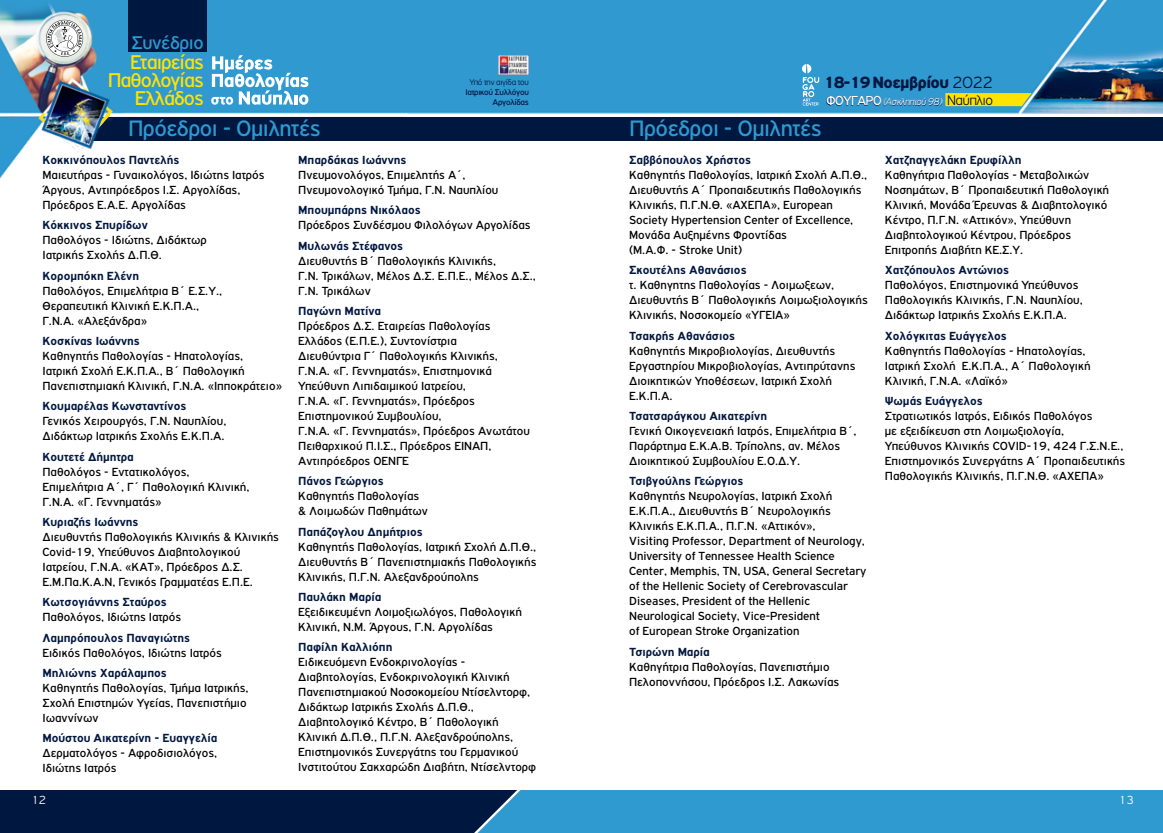
<style>
.page{position:relative;width:1163px;height:833px;background:#fff}
.page>*{position:absolute;margin:0;border:0;box-sizing:border-box;transform-origin:0 0}
.t1{font:23.75px "PF Highway Gothic";letter-spacing:-.02em;color:#2e9ad0}
.t2{font:21.25px/18.4px "PF Highway Gothic";letter-spacing:-.045em;color:#ffe300;text-align:right}
.t3{font:19.62px "PF Highway Gothic";letter-spacing:-.02em;color:#2e9ad0}
.t4{font:900 17.25px "PF Highway Gothic";letter-spacing:-.03em;color:#001740}
.t5{font:300 14.88px "PF Highway Gothic";letter-spacing:-.04em;color:#001740}
.t6{font:12.5px/15px "PF Highway Gothic";color:#000}
.t7{font:700 12.5px "PF Highway Gothic";color:#001740}
.t8{font:300 12.5px "PF Highway Gothic";color:#fff}
.t9{font:italic 300 10.38px "PF Highway Gothic";letter-spacing:-.05em;color:#fff}
.t10{font:8.75px/9.6px "PF Highway Gothic";letter-spacing:-.03em;color:#001740;text-align:right}
.t11{font:300 8.75px "PF Highway Gothic";letter-spacing:-.03em;color:#001740}
.s1{font-weight:300}
.s2{font-weight:400;font-style:normal;font-size:13.88px}
</style>
<div class="page">
<img style="left:0;top:0;width:1162px;height:179px">
<svg style="left:826px;top:96px;width:116px;height:10px"></svg>
<img style="left:498px;top:55px;width:30px;height:20px">
<svg style="left:945px;top:93px;width:86px;height:13px"></svg>
<svg style="left:100px;top:113px;width:10px;height:13px"></svg>
<div style="left:128px;top:0;width:78px;height:52px;background:#001740"></div>
<svg style="left:211px;top:55px;width:97px;height:50px"></svg>
<svg style="left:801px;top:64px;width:18px;height:42px"></svg>
<svg style="left:46px;top:20px;width:37px;height:37px"></svg>
<svg style="left:0;top:790px;width:1162px;height:43px;background:#1b6292"></svg>
<h3 class="t3" style="left:131px;top:32px;width:74px">Συνέδριο</h3>
<h2 class="t2" style="left:108px;top:52px;width:98px">Εταιρείας<br>Παθολογίας<br>Ελλάδος</h2>
<h3 class="t4" style="left:823px;top:72px;width:171px">18-19 Νοεμβρίου <span class="s1">2022</span></h3>
<p class="t9" style="left:825px;top:96px;width:118px"><span class="s2">ΦΟΥΓΑΡΟ</span> (Ασκληπιού 98)</p>
<p class="t11" style="left:469px;top:78px;width:61px">Υπό την αιγίδα του</p>
<p class="t10" style="left:465px;top:87px;width:65px">Ιατρικού Συλλόγου<br>Αργολίδας</p>
<p class="t5" style="left:946px;top:92px;width:47px">Ναύπλιο</p>
<h1 class="t1" style="left:128px;top:115px;width:194px">Πρόεδροι - Ομιλητές</h1>
<h1 class="t1" style="left:629px;top:115px;width:194px">Πρόεδροι - Ομιλητές</h1>
<p class="t7" style="left:43px;top:153px;width:138px">Κοκκινόπουλος Παντελής</p>
<p class="t6" style="left:43px;top:167px;width:223px">Μαιευτήρας - Γυναικολόγος, Ιδιώτης Ιατρός<br>Άργους, Αντιπρόεδρος Ι.Σ. Αργολίδας,<br>Πρόεδρος Ε.Α.Ε. Αργολίδας</p>
<p class="t7" style="left:43px;top:218px;width:107px">Κόκκινος Σπυρίδων</p>
<p class="t6" style="left:43px;top:233px;width:166px">Παθολόγος - Ιδιώτης, Διδάκτωρ<br>Ιατρικής Σχολής Δ.Π.Θ.</p>
<p class="t7" style="left:43px;top:269px;width:98px">Κορομπόκη Ελένη</p>
<p class="t6" style="left:43px;top:283px;width:181px">Παθολόγος, Επιμελήτρια Β΄ Ε.Σ.Υ.,<br>Θεραπευτική Κλινική Ε.Κ.Π.Α.,<br>Γ.Ν.Α. «Αλεξάνδρα»</p>
<p class="t7" style="left:43px;top:334px;width:99px">Κοσκίνας Ιωάννης</p>
<p class="t6" style="left:43px;top:348px;width:241px">Καθηγητής Παθολογίας - Ηπατολογίας,<br>Ιατρική Σχολή Ε.Κ.Π.Α., Β΄ Παθολογική<br>Πανεπιστημιακή Κλινική, Γ.Ν.Α. «Ιπποκράτειο»</p>
<p class="t7" style="left:43px;top:399px;width:145px">Κουμαρέλας Κωνσταντίνος</p>
<p class="t6" style="left:43px;top:414px;width:185px">Γενικός Χειρουργός, Γ.Ν. Ναυπλίου,<br>Διδάκτωρ Ιατρικής Σχολής Ε.Κ.Π.Α.</p>
<p class="t7" style="left:43px;top:450px;width:93px">Κουτετέ Δήμητρα</p>
<p class="t6" style="left:43px;top:464px;width:208px">Παθολόγος - Εντατικολόγος,<br>Επιμελήτρια Α΄, Γ΄ Παθολογική Κλινική,<br>Γ.Ν.Α. «Γ. Γεννηματάς»</p>
<p class="t7" style="left:43px;top:515px;width:97px">Κυριαζής Ιωάννης</p>
<p class="t6" style="left:43px;top:529px;width:238px">Διευθυντής Παθολογικής Κλινικής &amp; Κλινικής Covid-19, Υπεύθυνος Διαβητολογικού Ιατρείου, Γ.Ν.Α. «ΚΑΤ», Πρόεδρος Δ.Σ.<br>Ε.Μ.Πα.Κ.Α.Ν, Γενικός Γραμματέας Ε.Π.Ε.</p>
<p class="t7" style="left:43px;top:595px;width:126px">Κωτσογιάννης Σταύρος</p>
<p class="t6" style="left:43px;top:609px;width:140px">Παθολόγος, Ιδιώτης Ιατρός</p>
<p class="t7" style="left:43px;top:631px;width:149px">Λαμπρόπουλος Παναγιώτης</p>
<p class="t6" style="left:43px;top:645px;width:181px">Ειδικός Παθολόγος, Ιδιώτης Ιατρός</p>
<p class="t7" style="left:43px;top:666px;width:126px">Μηλιώνης Χαράλαμπος</p>
<p class="t6" style="left:43px;top:680px;width:207px">Καθηγητής Παθολογίας, Τμήμα Ιατρικής,<br>Σχολή Επιστημών Υγείας, Πανεπιστήμιο<br>Ιωαννίνων</p>
<p class="t7" style="left:43px;top:731px;width:176px">Μούστου Αικατερίνη - Ευαγγελία</p>
<p class="t6" style="left:43px;top:745px;width:176px">Δερματολόγος - Αφροδισιολόγος,<br>Ιδιώτης Ιατρός</p>
<p class="t7" style="left:629px;top:153px;width:123px">Σαββόπουλος Χρήστος</p>
<p class="t6" style="left:629px;top:167px;width:239px">Καθηγητής Παθολογίας, Ιατρική Σχολή Α.Π.Θ., Διευθυντής Α΄ Προπαιδευτικής Παθολογικής Κλινικής, Π.Γ.Ν.Θ. «ΑΧΕΠΑ», European Society Hypertension Center of Excellence, Μονάδα Αυξημένης Φροντίδας<br>(Μ.Α.Φ. - Stroke Unit)</p>
<p class="t7" style="left:629px;top:263px;width:119px">Σκουτέλης Αθανάσιος</p>
<p class="t6" style="left:629px;top:278px;width:240px">τ. Καθηγητης Παθολογίας - Λοιμωξεων,<br>Διευθυντής Β΄ Παθολογικής Λοιμωξιολογικής<br>Κλινικής, Νοσοκομείο «ΥΓΕΙΑ»</p>
<p class="t7" style="left:629px;top:329px;width:107px">Τσακρής Αθανάσιος</p>
<p class="t6" style="left:629px;top:343px;width:228px">Καθηγητής Μικροβιολογίας, Διευθυντής Εργαστηρίου Μικροβιολογίας, Αντιπρύτανης Διοικητικών Υποθέσεων, Ιατρική Σχολή Ε.Κ.Π.Α.</p>
<p class="t7" style="left:629px;top:409px;width:139px">Τσατσαράγκου Αικατερίνη</p>
<p class="t6" style="left:629px;top:423px;width:229px">Γενική Οικογενειακή Ιατρός, Επιμελήτρια Β΄,<br>Παράρτημα Ε.Κ.Α.Β. Τρίπολης, αν. Μέλος<br>Διοικητικού Συμβουλίου Ε.Ο.Δ.Υ.</p>
<p class="t7" style="left:629px;top:474px;width:116px">Τσιβγούλης Γεώργιος</p>
<p class="t6" style="left:629px;top:488px;width:239px">Καθηγητής Νευρολογίας, Ιατρική Σχολή Ε.Κ.Π.Α., Διευθυντής Β΄ Νευρολογικής Κλινικής Ε.Κ.Π.Α., Π.Γ.Ν. «Αττικόν»,<br>Visiting Professor, Department of Neurology, University of Tennessee Health Science Center, Memphis, TN, USA, General Secretary of the Hellenic Society of Cerebrovascular Diseases, President of the Hellenic Neurological Society, Vice-President<br>of European Stroke Organization</p>
<p class="t7" style="left:629px;top:645px;width:82px">Τσιρώνη Μαρία</p>
<p class="t6" style="left:629px;top:659px;width:212px">Καθηγήτρια Παθολογίας, Πανεπιστήμιο<br>Πελοποννήσου, Πρόεδρος Ι.Σ. Λακωνίας</p>
<p class="t7" style="left:298px;top:153px;width:110px">Μπαρδάκας Ιωάννης</p>
<p class="t6" style="left:298px;top:167px;width:202px">Πνευμονολόγος, Επιμελητής Α΄,<br>Πνευμονολογικό Τμήμα, Γ.Ν. Ναυπλίου</p>
<p class="t7" style="left:298px;top:203px;width:124px">Μπουμπάρης Νικόλαος</p>
<p class="t6" style="left:298px;top:218px;width:234px">Πρόεδρος Συνδέσμου Φιλολόγων Αργολίδας</p>
<p class="t7" style="left:298px;top:239px;width:106px">Μυλωνάς Στέφανος</p>
<p class="t6" style="left:298px;top:253px;width:239px">Διευθυντής Β΄ Παθολογικής Κλινικής,<br>Γ.Ν. Τρικάλων, Μέλος Δ.Σ. Ε.Π.Ε., Μέλος Δ.Σ.,<br>Γ.Ν. Τρικάλων</p>
<p class="t7" style="left:298px;top:304px;width:84px">Παγώνη Ματίνα</p>
<p class="t6" style="left:298px;top:318px;width:233px">Πρόεδρος Δ.Σ. Εταιρείας Παθολογίας Ελλάδος (Ε.Π.Ε.), Συντονίστρια<br>Διευθύντρια Γ΄ Παθολογικής Κλινικής, Γ.Ν.Α. «Γ. Γεννηματάς», Επιστημονικά Υπεύθυνη Λιπιδαιμικού Ιατρείου,<br>Γ.Ν.Α. «Γ. Γεννηματάς», Πρόεδρος Επιστημονικού Συμβουλίου,<br>Γ.Ν.Α. «Γ. Γεννηματάς», Πρόεδρος Ανωτάτου Πειθαρχικού Π.Ι.Σ., Πρόεδρος ΕΙΝΑΠ, Αντιπρόεδρος ΟΕΝΓΕ</p>
<p class="t7" style="left:298px;top:474px;width:87px">Πάνος Γεώργιος</p>
<p class="t6" style="left:298px;top:488px;width:131px">Καθηγητής Παθολογίας &amp; Λοιμωδών Παθημάτων</p>
<p class="t7" style="left:298px;top:525px;width:126px">Παπάζογλου Δημήτριος</p>
<p class="t6" style="left:298px;top:539px;width:240px;text-align:justify">Καθηγητής Παθολογίας, Ιατρική Σχολή Δ.Π.Θ., Διευθυντής Β΄ Πανεπιστημιακής Παθολογικής Κλινικής, Π.Γ.Ν. Αλεξανδρούπολης</p>
<p class="t7" style="left:298px;top:590px;width:85px">Παυλάκη Μαρία</p>
<p class="t6" style="left:298px;top:604px;width:225px">Εξειδικευμένη Λοιμοξιωλόγος, Παθολογική<br>Κλινική, Ν.Μ. Άργους, Γ.Ν. Αργολίδας</p>
<p class="t7" style="left:298px;top:640px;width:96px">Παφίλη Καλλιόπη</p>
<p class="t6" style="left:298px;top:654px;width:239px">Ειδικευόμενη Ενδοκρινολογίας - Διαβητολογίας, Ενδοκρινολογική Κλινική Πανεπιστημιακού Νοσοκομείου Ντίσελντορφ, Διδάκτωρ Ιατρικής Σχολής Δ.Π.Θ., Διαβητολογικό Κέντρο, Β΄ Παθολογική Κλινική Δ.Π.Θ., Π.Γ.Ν. Αλεξανδρούπολης, Επιστημονικός Συνεργάτης του Γερμανικού Ινστιτούτου Σακχαρώδη Διαβήτη, Ντίσελντορφ</p>
<p class="t7" style="left:884px;top:153px;width:138px">Χατζηαγγελάκη Ερυφίλλη</p>
<p class="t6" style="left:884px;top:167px;width:226px">Καθηγήτρια Παθολογίας - Μεταβολικών Νοσημάτων, Β΄ Προπαιδευτική Παθολογική Κλινική, Μονάδα Έρευνας &amp; Διαβητολογικό Κέντρο, Π.Γ.Ν. «Αττικόν», Υπεύθυνη Διαβητολογικού Κέντρου, Πρόεδρος Επιτροπής Διαβήτη ΚΕ.Σ.Υ.</p>
<p class="t7" style="left:884px;top:263px;width:126px">Χατζόπουλος Αντώνιος</p>
<p class="t6" style="left:884px;top:278px;width:199px">Παθολόγος, Επιστημονικά Υπεύθυνος<br>Παθολογικής Κλινικής, Γ.Ν. Ναυπλίου,<br>Διδάκτωρ Ιατρικής Σχολής Ε.Κ.Π.Α.</p>
<p class="t7" style="left:884px;top:329px;width:123px">Χολόγκιτας Ευάγγελος</p>
<p class="t6" style="left:884px;top:343px;width:207px">Καθηγητής Παθολογίας - Ηπατολογίας,<br>Ιατρική Σχολή Ε.Κ.Π.Α., Α΄ Παθολογική<br>Κλινική, Γ.Ν.Α. «Λαϊκό»</p>
<p class="t7" style="left:884px;top:394px;width:99px">Ψωμάς Ευάγγελος</p>
<p class="t6" style="left:884px;top:408px;width:242px">Στρατιωτικός Ιατρός, Ειδικός Παθολόγος<br>με εξειδίκευση στη Λοιμωξιολογία,<br>Υπεύθυνος Κλινικής COVID-19, 424 Γ.Σ.Ν.Ε., Επιστημονικός Συνεργάτης Α΄ Προπαιδευτικής Παθολογικής Κλινικής, Π.Γ.Ν.Θ. «ΑΧΕΠΑ»</p>
<p class="t8" style="left:31px;top:793px;width:16px">12</p>
<p class="t8" style="left:1118px;top:793px;width:16px">13</p>
</div>
